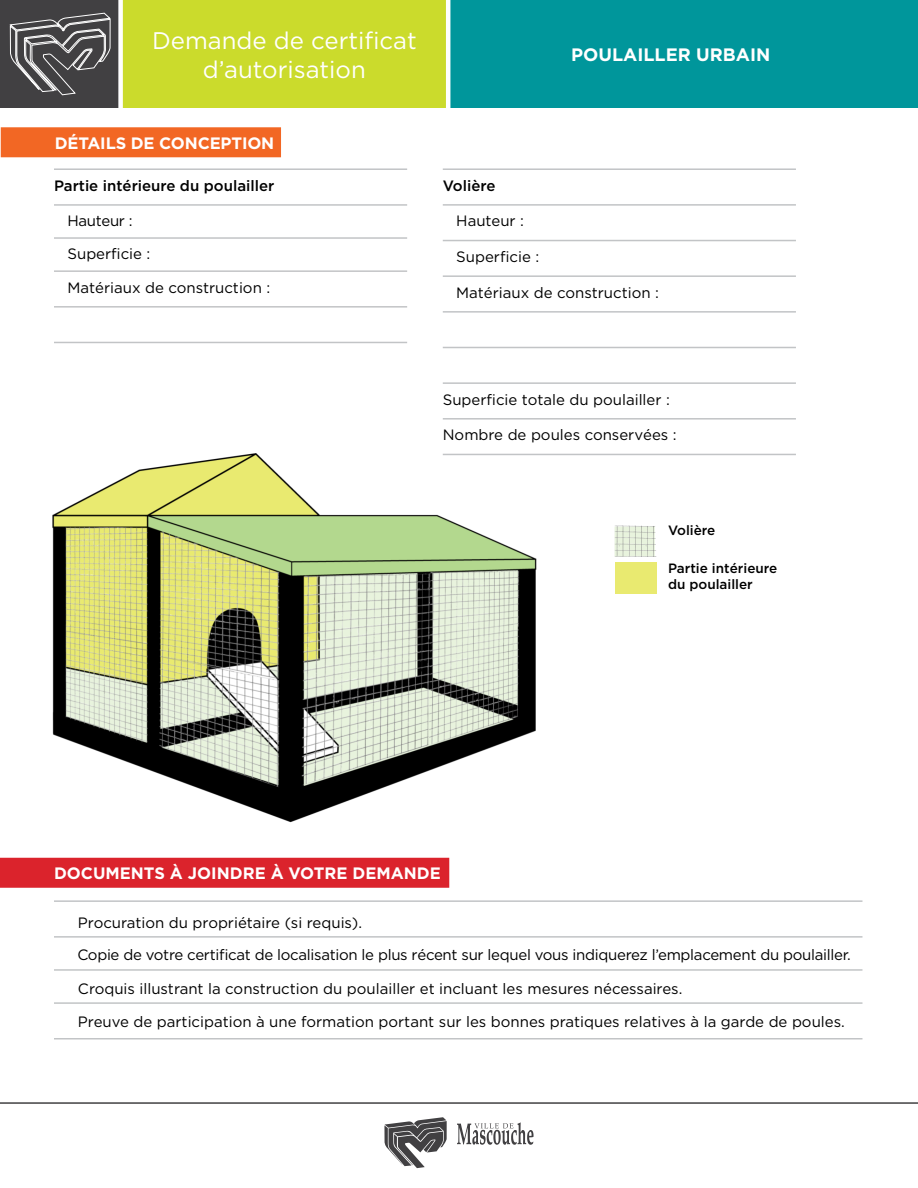
<style>
.page{position:relative;width:918px;height:1188px;background:#fff}
.page>*{position:absolute;margin:0;border:0;box-sizing:border-box;transform-origin:0 0}
.t1{font:24px/28.8px "Gotham HTF";color:#fff;text-align:center}
.t2{font:700 18px "Gotham HTF";color:#fff}
.t3{font:700 16.5px "Gotham HTF";color:#fff}
.t4{font:15px "Gotham HTF";color:#000}
.t5{font:15px/31.8px "Gotham HTF";letter-spacing:-.02em;color:#000}
.t6{font:500 15px "Gotham HTF";color:#000}
.t7{font:500 13.5px/16.2px "Gotham HTF";color:#000}
</style>
<div class="page">
<img style="left:48px;top:454px;width:491px;height:417px">
<svg style="left:384px;top:1117px;width:63px;height:51px"></svg>
<svg style="left:457px;top:1122px;width:77px;height:23px"></svg>
<hr style="left:0;top:1102px;width:918px;height:2px;background:#414042">
<div style="left:0;top:0;width:120px;height:108px;background:#414042"></div>
<div style="left:123px;top:0;width:795px;height:108px;background:#cbdb2c"></div>
<svg style="left:10px;top:12px;width:101px;height:83px"></svg>
<div style="left:450px;top:0;width:468px;height:108px;background:#00969b"></div>
<div style="left:118px;top:0;width:5px;height:108px;background:#fff"></div>
<hr style="left:446px;top:0;width:4px;height:108px;background:#fff">
<svg style="left:413px;top:794px;width:126px;height:7px"></svg>
<div style="left:0;top:858px;width:449px;height:30px;background:#db232c"></div>
<hr style="left:54px;top:900px;width:808px;height:2px;background:#c2c4c6">
<hr style="left:54px;top:936px;width:808px;height:2px;background:#c2c4c6">
<hr style="left:54px;top:969px;width:808px;height:2px;background:#c2c4c6">
<hr style="left:54px;top:1002px;width:808px;height:2px;background:#c2c4c6">
<hr style="left:54px;top:1038px;width:808px;height:2px;background:#c2c4c6">
<hr style="left:54px;top:168px;width:353px;height:2px;background:#c2c4c6">
<hr style="left:54px;top:204px;width:353px;height:2px;background:#c2c4c6">
<hr style="left:54px;top:237px;width:353px;height:2px;background:#c2c4c6">
<hr style="left:54px;top:270px;width:353px;height:2px;background:#c2c4c6">
<hr style="left:54px;top:306px;width:353px;height:2px;background:#c2c4c6">
<hr style="left:54px;top:342px;width:353px;height:1px;background:#c2c4c6">
<hr style="left:443px;top:168px;width:353px;height:2px;background:#c2c4c6">
<hr style="left:443px;top:204px;width:353px;height:2px;background:#c2c4c6">
<hr style="left:443px;top:240px;width:353px;height:1px;background:#c2c4c6">
<hr style="left:443px;top:275px;width:353px;height:2px;background:#c2c4c6">
<hr style="left:443px;top:311px;width:353px;height:2px;background:#c2c4c6">
<hr style="left:443px;top:347px;width:353px;height:1px;background:#c2c4c6">
<hr style="left:443px;top:382px;width:353px;height:2px;background:#c2c4c6">
<hr style="left:443px;top:418px;width:353px;height:2px;background:#c2c4c6">
<hr style="left:443px;top:454px;width:353px;height:1px;background:#c2c4c6">
<div style="left:1px;top:127px;width:280px;height:30px;background:#f26724"></div>
<div style="left:615px;top:562px;width:41px;height:32px;background:#e9ea70"></div>
<img style="left:614px;top:525px;width:42px;height:31px">
<h1 class="t1" style="left:152px;top:26px;width:266px">Demande de certificat d’autorisation</h1>
<p class="t3" style="left:55px;top:133px;width:221px">DÉTAILS DE CONCEPTION</p>
<p class="t6" style="left:54px;top:177px;width:222px">Partie intérieure du poulailler</p>
<p class="t5" style="left:68px;top:205px;width:67px">Hauteur :</p>
<p class="t4" style="left:68px;top:246px;width:84px">Superficie :</p>
<p class="t4" style="left:68px;top:279px;width:204px">Matériaux de construction :</p>
<p class="t2" style="left:571px;top:45px;width:201px">POULAILLER URBAIN</p>
<p class="t6" style="left:443px;top:177px;width:54px">Volière</p>
<p class="t4" style="left:456px;top:213px;width:69px">Hauteur :</p>
<p class="t4" style="left:456px;top:248px;width:84px">Superficie :</p>
<p class="t4" style="left:456px;top:284px;width:204px">Matériaux de construction :</p>
<p class="t4" style="left:443px;top:391px;width:229px">Superficie totale du poulailler :</p>
<p class="t4" style="left:443px;top:427px;width:235px">Nombre de poules conservées :</p>
<p class="t7" style="left:668px;top:522px;width:49px">Volière</p>
<p class="t7" style="left:668px;top:560px;width:111px">Partie intérieure du poulailler</p>
<p class="t3" style="left:54px;top:864px;width:388px">DOCUMENTS À JOINDRE À VOTRE DEMANDE</p>
<p class="t5" style="left:77px;top:907px;width:775px">Procuration du propriétaire (si requis).<br>Copie de votre certificat de localisation le plus récent sur lequel vous indiquerez l’emplacement du poulailler.</p>
<p class="t4" style="left:78px;top:981px;width:606px">Croquis illustrant la construction du poulailler et incluant les mesures nécessaires.</p>
<p class="t4" style="left:78px;top:1014px;width:768px">Preuve de participation à une formation portant sur les bonnes pratiques relatives à la garde de poules.</p>
</div>
